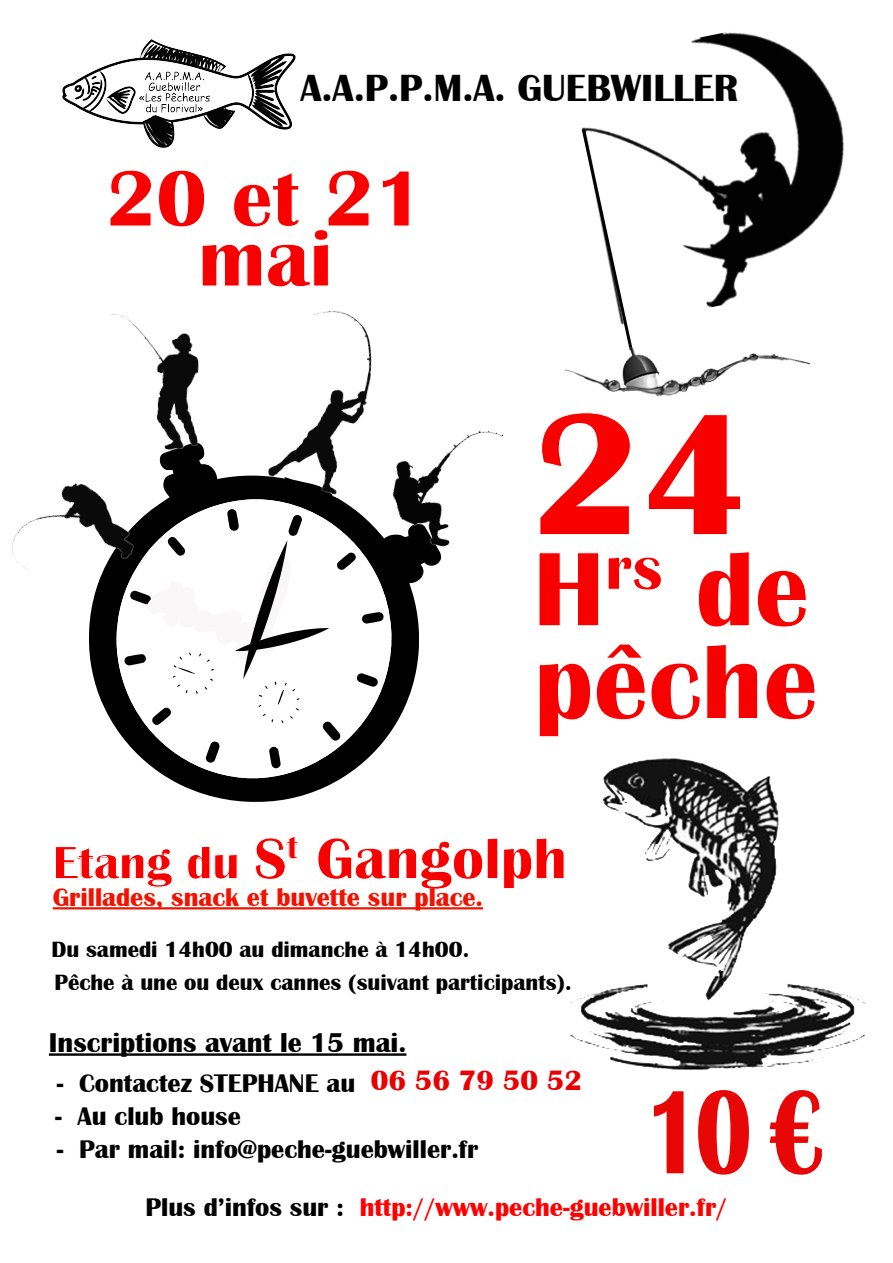
<style>
.page{position:relative;width:893px;height:1263px;background:#fff}
.page>*{position:absolute;margin:0;border:0;box-sizing:border-box;transform-origin:0 0}
.t1{font:700 180px "Britannic";color:#f90000}
.t2{font:700 123px "Britannic";color:#e70707;scale:.74 1}
.t3{font:700 109.5px/92.7px "Britannic";color:#f90000}
.t4{font:700 82.5px/60px "Britannic";color:#f90000;text-align:center}
.t5{font:700 60px "Britannic";color:#f90000}
.t6{font:700 39px "Britannic";color:#000}
.t7{font:700 28.05px "Britannic";color:#000}
.t8{font:700 26.25px "Britannic";color:#000}
.t9{font:700 26.25px "Britannic";color:#f00}
.t10{font:700 26.25px "Britannic";color:#f11200}
.t11{font:700 22.8px/33px "Britannic";color:#000}
.s1{font-size:48px}
.s2{font-size:28.8px;color:#ea0000}
.s3{color:#000}
</style>
<div class="page">
<svg style="left:89px;top:458px;width:351px;height:344px"></svg>
<svg style="left:117px;top:499px;width:275px;height:280px"></svg>
<svg style="left:124px;top:509px;width:260px;height:259px"></svg>
<hr style="left:53px;top:907px;width:430px;height:2px;background:#f11200">
<img style="left:570px;top:758px;width:296px;height:312px">
<svg style="left:276px;top:500px;width:79px;height:2px"></svg>
<img style="left:262px;top:311px;width:116px;height:189px">
<img style="left:12px;top:458px;width:143px;height:162px">
<img style="left:110px;top:313px;width:95px;height:145px">
<img style="left:378px;top:430px;width:126px;height:131px">
<img style="left:635px;top:32px;width:209px;height:276px">
<svg style="left:581px;top:127px;width:54px;height:207px"></svg>
<img style="left:565px;top:334px;width:245px;height:63px">
<hr style="left:49px;top:1053px;width:357px;height:3px;background:#000">
<img style="left:62px;top:39px;width:234px;height:109px">
<h3 class="t6" style="left:300px;top:66px;width:440px">A.A.P.P.M.A. GUEBWILLER</h3>
<h3 class="t4" style="left:106px;top:169px;width:320px">20 et 21 mai</h3>
<h1 class="t1" style="left:531px;top:373px;width:221px">24</h1>
<h3 class="t3" style="left:533px;top:544px;width:287px">H<sup>rs</sup> de pêche</h3>
<h3 class="t5" style="left:53px;top:825px;width:516px"><span class="s1">Etang du</span> S<sup>t</sup> Gangolph</h3>
<p class="t10" style="left:53px;top:882px;width:432px">Grillades, snack et buvette sur place.</p>
<p class="t11" style="left:51px;top:933px;width:522px">Du samedi 14h00 au dimanche à 14h00.<br>Pêche à une ou deux cannes (suivant participants).</p>
<p class="t7" style="left:49px;top:1026px;width:359px">Inscriptions avant le 15 mai.</p>
<p class="t8" style="left:57px;top:1068px;width:527px">- Contactez STEPHANE au <span class="s2">06 56 79 50 52</span></p>
<p class="t8" style="left:55px;top:1101px;width:187px">- Au club house</p>
<p class="t8" style="left:57px;top:1134px;width:423px">- Par mail: info@peche-guebwiller.fr</p>
<h2 class="t2" style="left:645px;top:1063px;width:243px">10 €</h2>
<p class="t9" style="left:146px;top:1192px;width:583px"><span class="s3">Plus d’infos sur :</span> http://www.peche-guebwiller.fr/</p>
</div>
